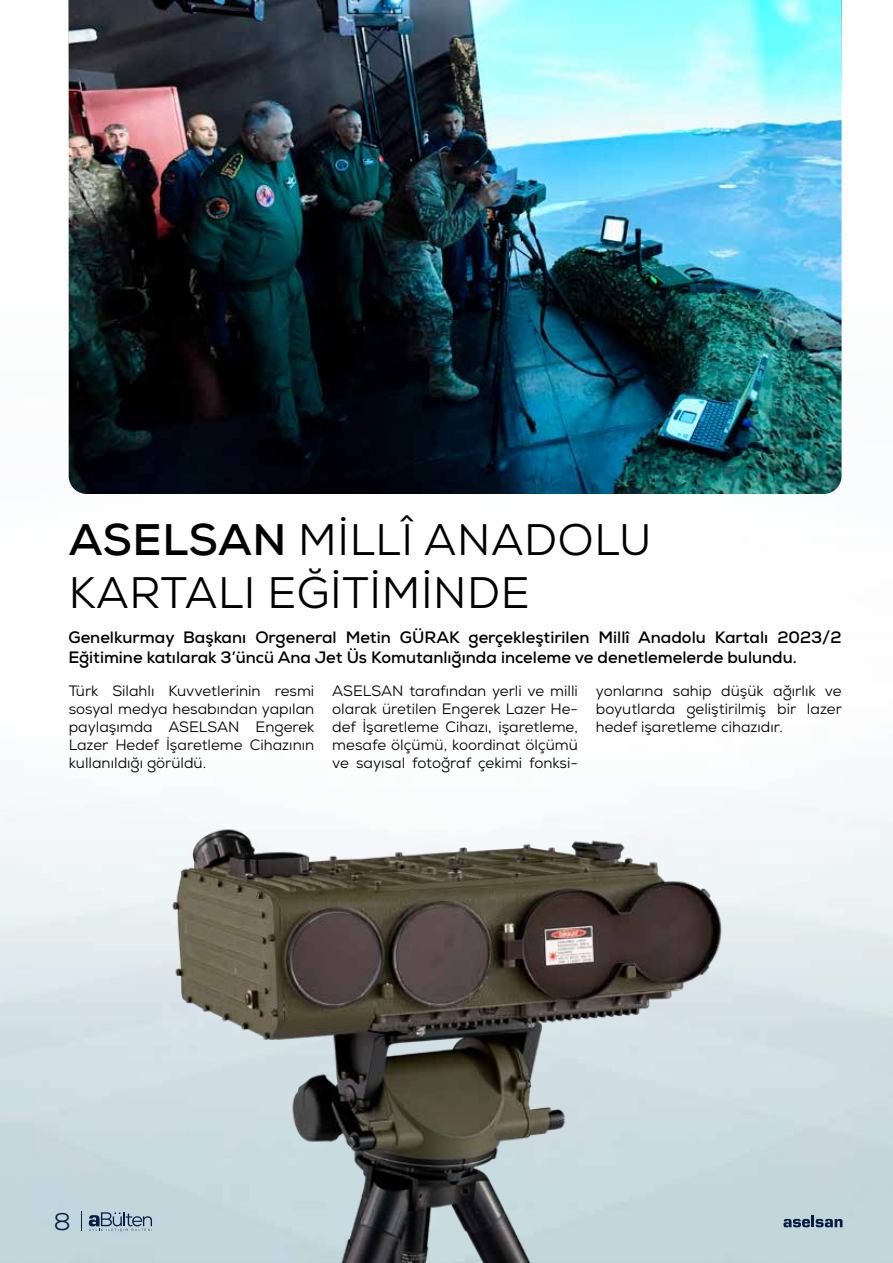
<style>
.page{position:relative;width:893px;height:1263px;background:#fff}
.page>*{position:absolute;margin:0;border:0;box-sizing:border-box;transform-origin:0 0}
.t1{font:44.1px/52.9px "Nexa";letter-spacing:.015em;color:#000}
.t2{font:24px "Nexa";color:#041d47}
.t3{font:700 16.5px/19.8px "Nexa";color:#000}
.t4{font:15px/18px "Nexa";color:#000;text-align:justify}
.s1{font-weight:700}
</style>
<div class="page">
<img style="left:0;top:0;width:893px;height:1263px">
<img style="left:69px;top:0;width:773px;height:494px">
<img style="left:168px;top:796px;width:557px;height:467px">
<svg style="left:783px;top:1215px;width:59px;height:12px"></svg>
<svg style="left:89px;top:1212px;width:64px;height:20px"></svg>
<svg style="left:81px;top:1211px;width:1px;height:20px"></svg>
<h1 class="t1" style="left:69px;top:514px;width:584px"><span class="s1">ASELSAN</span> MİLLÎ ANADOLU<br>KARTALI EĞİTİMİNDE</h1>
<p class="t3" style="left:68px;top:627px;width:775px">Genelkurmay Başkanı Orgeneral Metin GÜRAK gerçekleştirilen Millî Anadolu Kartalı 2023/2<br>Eğitimine katılarak 3’üncü Ana Jet Üs Komutanlığında inceleme ve denetlemelerde bulundu.</p>
<p class="t4" style="left:69px;top:682px;width:247px">Türk Silahlı Kuvvetlerinin resmi sosyal medya hesabından yapılan paylaşımda ASELSAN Engerek Lazer Hedef İşaretleme Cihazının kullanıldığı görüldü.</p>
<p class="t4" style="left:332px;top:682px;width:247px">ASELSAN tarafından yerli ve milli olarak üretilen Engerek Lazer He&shy;def İşaretleme Cihazı, işaretleme, mesafe ölçümü, koordinat ölçümü ve sayısal fotoğraf çekimi fonksi-</p>
<p class="t4" style="left:596px;top:682px;width:247px">yonlarına sahip düşük ağırlık ve boyutlarda geliştirilmiş bir lazer hedef işaretleme cihazıdır.</p>
<h2 class="t2" style="left:54px;top:1206px;width:18px">8</h2>
</div>
